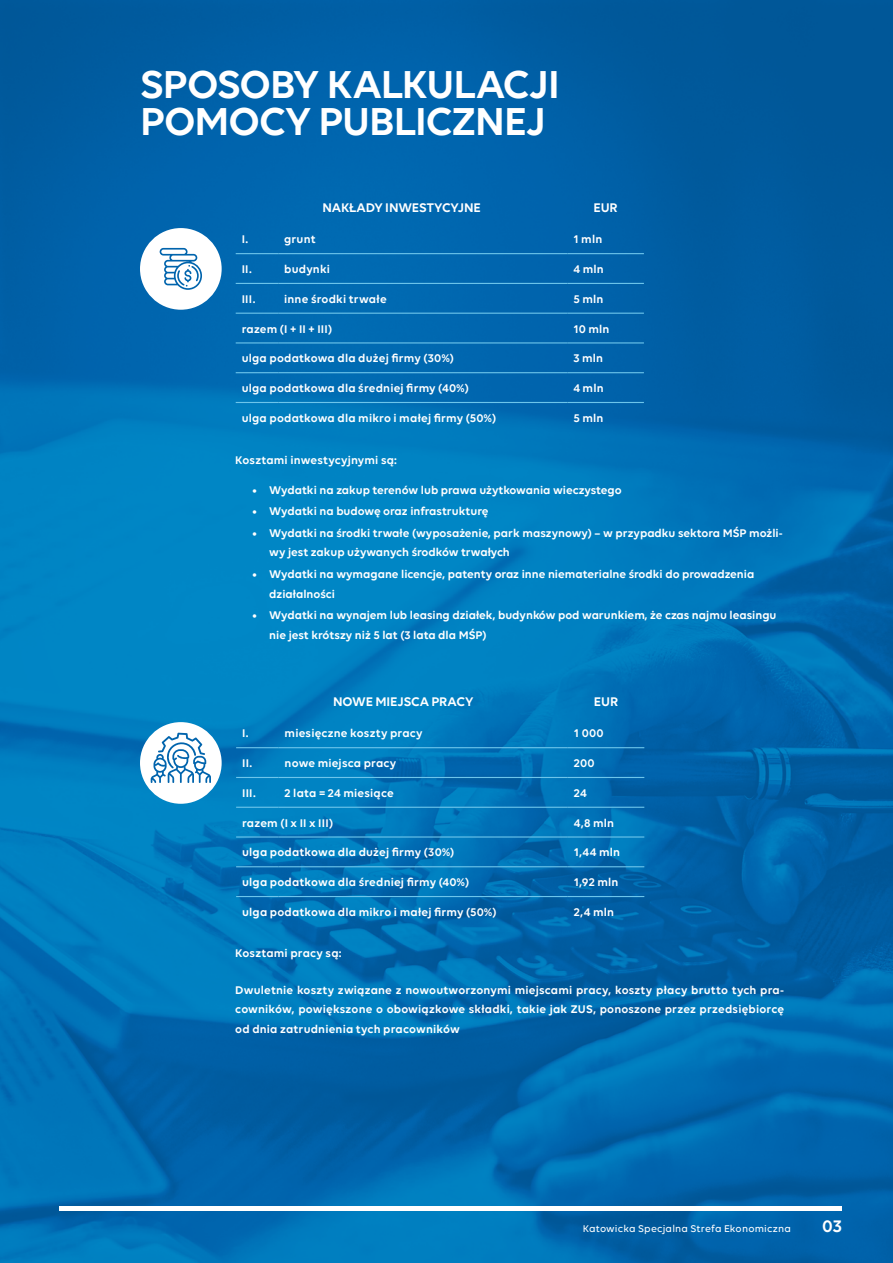
<style>
.page{position:relative;width:893px;height:1263px;background:#fff}
.page>*{position:absolute;margin:0;border:0;box-sizing:border-box;transform-origin:0 0}
.t1{font:600 42px/37.5px "Volte";letter-spacing:-.02em;color:#fff}
.t2{font:600 18px "Volte";color:#fff}
.t3{font:600 13.5px "Volte";letter-spacing:-.005em;color:#fff}
.t4{font:600 12px/19.5px "Volte";color:#fff}
.t5{font:500 10.5px "Volte";letter-spacing:.015em;color:#fff}
</style>
<div class="page">
<img style="left:0;top:0;width:893px;height:1263px">
<hr style="left:60px;top:1207px;width:782px;height:4px;background:#fff">
<hr style="left:236px;top:253px;width:42px;height:1px;background:#6cc5eb">
<hr style="left:278px;top:253px;width:289px;height:1px;background:#6cc5eb">
<hr style="left:567px;top:253px;width:77px;height:1px;background:#6cc5eb">
<hr style="left:236px;top:283px;width:42px;height:1px;background:#6cc5eb">
<hr style="left:278px;top:283px;width:289px;height:1px;background:#6cc5eb">
<hr style="left:567px;top:283px;width:77px;height:1px;background:#6cc5eb">
<hr style="left:236px;top:313px;width:42px;height:1px;background:#6cc5eb">
<hr style="left:278px;top:313px;width:289px;height:1px;background:#6cc5eb">
<hr style="left:567px;top:313px;width:77px;height:1px;background:#6cc5eb">
<hr style="left:236px;top:342px;width:42px;height:1px;background:#6cc5eb">
<hr style="left:278px;top:342px;width:289px;height:1px;background:#6cc5eb">
<hr style="left:567px;top:342px;width:77px;height:1px;background:#6cc5eb">
<hr style="left:236px;top:372px;width:42px;height:1px;background:#6cc5eb">
<hr style="left:278px;top:372px;width:289px;height:1px;background:#6cc5eb">
<hr style="left:567px;top:372px;width:77px;height:1px;background:#6cc5eb">
<hr style="left:236px;top:402px;width:42px;height:1px;background:#6cc5eb">
<hr style="left:278px;top:402px;width:289px;height:1px;background:#6cc5eb">
<hr style="left:567px;top:402px;width:77px;height:1px;background:#6cc5eb">
<hr style="left:236px;top:747px;width:43px;height:1px;background:#6cc5eb">
<hr style="left:279px;top:747px;width:289px;height:1px;background:#6cc5eb">
<hr style="left:568px;top:747px;width:76px;height:1px;background:#6cc5eb">
<hr style="left:236px;top:777px;width:43px;height:1px;background:#6cc5eb">
<hr style="left:279px;top:777px;width:289px;height:1px;background:#6cc5eb">
<hr style="left:568px;top:777px;width:76px;height:1px;background:#6cc5eb">
<hr style="left:236px;top:807px;width:43px;height:1px;background:#6cc5eb">
<hr style="left:279px;top:807px;width:289px;height:1px;background:#6cc5eb">
<hr style="left:568px;top:807px;width:76px;height:1px;background:#6cc5eb">
<hr style="left:236px;top:836px;width:43px;height:1px;background:#6cc5eb">
<hr style="left:279px;top:836px;width:289px;height:1px;background:#6cc5eb">
<hr style="left:568px;top:836px;width:76px;height:1px;background:#6cc5eb">
<hr style="left:236px;top:866px;width:43px;height:1px;background:#6cc5eb">
<hr style="left:279px;top:866px;width:289px;height:1px;background:#6cc5eb">
<hr style="left:568px;top:866px;width:76px;height:1px;background:#6cc5eb">
<hr style="left:236px;top:896px;width:43px;height:1px;background:#6cc5eb">
<hr style="left:279px;top:896px;width:289px;height:1px;background:#6cc5eb">
<hr style="left:568px;top:896px;width:76px;height:1px;background:#6cc5eb">
<div style="left:140px;top:722px;width:82px;height:82px;background:#fff;border-radius:50%"></div>
<svg style="left:151px;top:733px;width:60px;height:50px"></svg>
<div style="left:140px;top:228px;width:82px;height:82px;background:#fff;border-radius:50%"></div>
<svg style="left:160px;top:248px;width:42px;height:42px"></svg>
<h1 class="t1" style="left:140px;top:64px;width:421px">Sposoby kalku lacji pomocy pu blicznej</h1>
<p class="t3" style="left:322px;top:200px;width:81px">nakłady inwest</p>
<p class="t3" style="left:434px;top:200px;width:46px">ycyjne</p>
<p class="t3" style="left:593px;top:200px;width:3px">eur</p>
<p class="t4" style="left:242px;top:229px;width:8px">I.</p>
<p class="t4" style="left:284px;top:229px;width:33px">grunt</p>
<p class="t4" style="left:573px;top:229px;width:30px">1 mln</p>
<p class="t4" style="left:242px;top:259px;width:12px">II .</p>
<p class="t4" style="left:284px;top:259px;width:47px">budynki</p>
<p class="t4" style="left:573px;top:259px;width:32px">4 mln</p>
<p class="t4" style="left:242px;top:289px;width:15px">III .</p>
<p class="t4" style="left:284px;top:289px;width:104px">inne środki trwałe</p>
<p class="t4" style="left:573px;top:289px;width:32px">5 mln</p>
<p class="t4" style="left:242px;top:319px;width:92px">razem (I + II + III)</p>
<p class="t4" style="left:573px;top:319px;width:38px">10 mln</p>
<p class="t4" style="left:242px;top:348px;width:214px">ulga podatkowa dla dużej firmy (30%)</p>
<p class="t4" style="left:573px;top:348px;width:31px">3 mln</p>
<p class="t4" style="left:242px;top:378px;width:229px">ulga podatkowa dla średniej firmy (40%)</p>
<p class="t4" style="left:573px;top:378px;width:32px">4 mln</p>
<p class="t4" style="left:242px;top:408px;width:256px">ulga podatkowa dla mikro i małej firmy (50%)</p>
<p class="t4" style="left:573px;top:408px;width:32px">5 mln</p>
<p class="t4" style="left:235px;top:450px;width:163px">Kosztami inwestycyjnymi są:</p>
<p class="t4" style="left:252px;top:480px;width:371px">• Wydatki na zakup terenów lub prawa użytkowania wieczystego</p>
<p class="t4" style="left:252px;top:501px;width:238px">• Wydatki na budowę oraz infrastrukturę</p>
<p class="t4" style="left:269px;top:523px;width:515px;text-indent:-17px">• Wydatki na środki trwałe (wyposażenie, park maszynowy) – w przypadku sektora MŚP możli&shy;wy jest zakup używanych środków trwałych</p>
<p class="t4" style="left:269px;top:564px;width:487px;text-indent:-17px">• Wydatki na wymagane licencje, patenty oraz inne niematerialne środki do prowadzenia działalności</p>
<p class="t4" style="left:269px;top:605px;width:509px;text-indent:-17px">• Wydatki na wynajem lub leasing działek, budynków pod warunkiem, że czas najmu leasingu nie jest krótszy niż 5 lat (3 lata dla MŚP)</p>
<p class="t3" style="left:333px;top:694px;width:142px">nowe miejsca pracy</p>
<p class="t3" style="left:594px;top:694px;width:3px">eur</p>
<p class="t4" style="left:242px;top:723px;width:8px">I.</p>
<p class="t4" style="left:285px;top:723px;width:139px">miesięczne koszty pracy</p>
<p class="t4" style="left:574px;top:723px;width:31px">1 000</p>
<p class="t4" style="left:242px;top:753px;width:12px">II .</p>
<p class="t4" style="left:285px;top:753px;width:113px">nowe miejsca pracy</p>
<p class="t4" style="left:574px;top:753px;width:22px">200</p>
<p class="t4" style="left:242px;top:783px;width:15px">III .</p>
<p class="t4" style="left:285px;top:783px;width:111px">2 lata = 24 miesiące</p>
<p class="t4" style="left:574px;top:783px;width:15px">24</p>
<p class="t4" style="left:242px;top:813px;width:93px">razem (I x II x III)</p>
<p class="t4" style="left:574px;top:813px;width:42px">4,8 mln</p>
<p class="t4" style="left:242px;top:842px;width:214px">ulga podatkowa dla dużej firmy (30%)</p>
<p class="t4" style="left:574px;top:842px;width:48px">1,44 mln</p>
<p class="t4" style="left:242px;top:872px;width:229px">ulga podatkowa dla średniej firmy (40%)</p>
<p class="t4" style="left:574px;top:872px;width:46px">1,92 mln</p>
<p class="t4" style="left:242px;top:902px;width:256px">ulga podatkowa dla mikro i małej firmy (50%)</p>
<p class="t4" style="left:574px;top:902px;width:42px">2,4 mln</p>
<p class="t4" style="left:235px;top:943px;width:108px">Kosztami pracy są:</p>
<p class="t4" style="left:235px;top:980px;width:550px;text-align:justify">Dwuletnie koszty związane z nowoutworzonymi miejscami pracy, koszty płacy brutto tych pra&shy;cowników, powiększone o obowiązkowe składki, takie jak ZUS, ponoszone przez przedsiębiorcę od dnia zatrudnienia tych pracowników</p>
<p class="t5" style="left:583px;top:1223px;width:210px">Katowicka Specjalna Strefa Ekonomiczna</p>
<h2 class="t2" style="left:822px;top:1216px;width:21px">03</h2>
</div>
